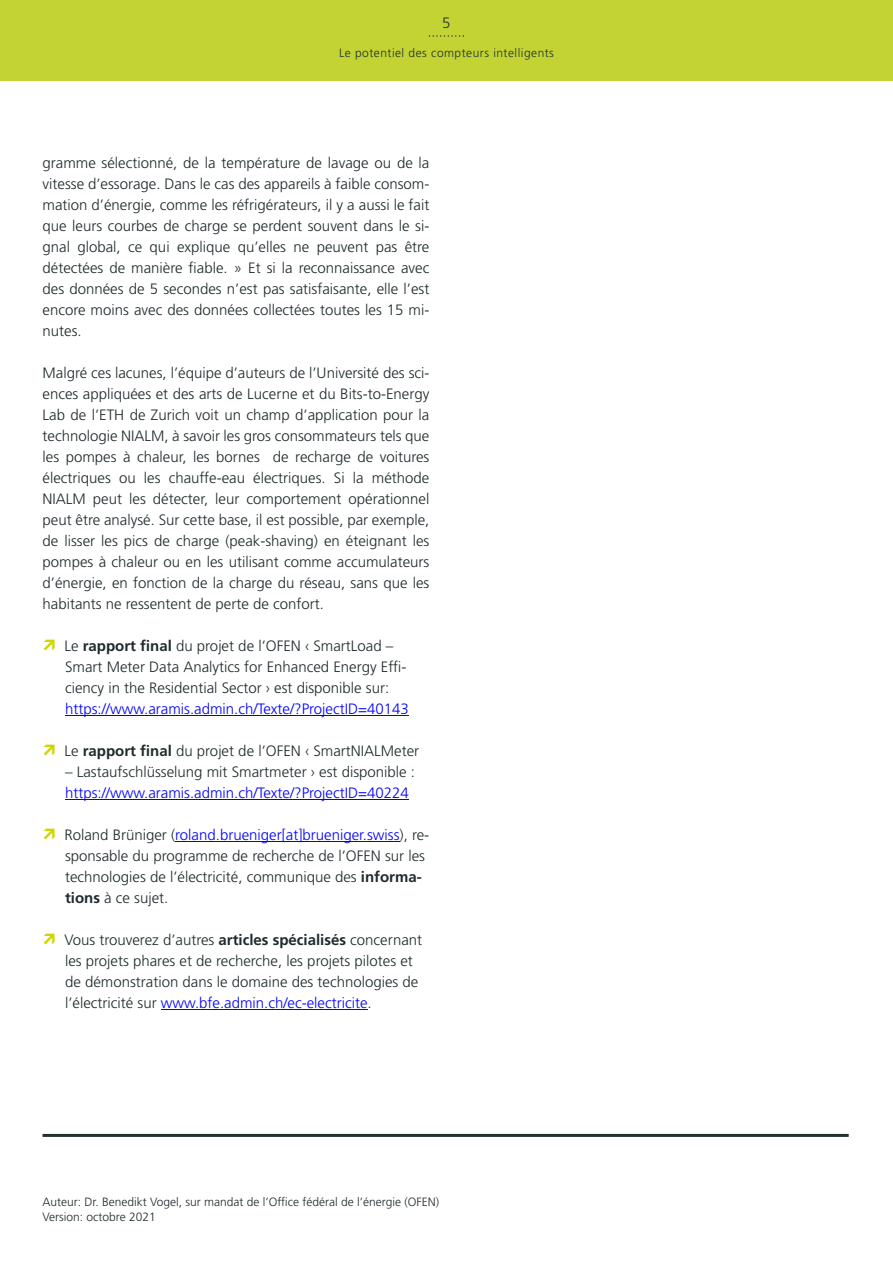
<style>
.page{position:relative;width:893px;height:1263px;background:#fff}
.page>*{position:absolute;margin:0;border:0;box-sizing:border-box;transform-origin:0 0}
.t1{font:300 15px/21px "Frutiger LT Std";color:#1e2a2c}
.t2{font:300 15px "Frutiger LT Std";color:#00f}
.t3{font:300 15px "Frutiger LT Std";color:#213131}
.t4{font:300 12px/15px "Frutiger LT Std";color:#1e2a2c}
.t5{font:300 12px "Frutiger LT Std";letter-spacing:.04em;color:#213131}
.s1{font-weight:700}
.s2{color:#00f}
</style>
<div class="page">
<div style="left:0;top:0;width:893px;height:81px;background:#c3d333"></div>
<svg style="left:429px;top:35px;width:34px;height:2px"></svg>
<hr style="left:65px;top:715px;width:344px;height:1px;background:#00f">
<hr style="left:65px;top:799px;width:344px;height:1px;background:#00f">
<hr style="left:175px;top:841px;width:224px;height:1px;background:#00f">
<hr style="left:161px;top:1009px;width:206px;height:1px;background:#00f">
<hr style="left:43px;top:1134px;width:806px;height:3px;background:#213131">
<p class="t3" style="left:442px;top:17px;width:10px">5</p>
<p class="t5" style="left:339px;top:48px;width:216px">Le potentiel des compteurs intelligents</p>
<p class="t1" style="left:43px;top:154px;width:388px;text-align:justify">gramme sélectionné, de la température de lavage ou de la vitesse d’essorage. Dans le cas des appareils à faible consom&shy;mation d’énergie, comme les réfrigérateurs, il y a aussi le fait que leurs courbes de charge se perdent souvent dans le si&shy;gnal global, ce qui explique qu’elles ne peuvent pas être détectées de manière fiable. » Et si la reconnaissance avec des données de 5 secondes n’est pas satisfaisante, elle l’est encore moins avec des données collectées toutes les 15 mi&shy;nutes.</p>
<p class="t1" style="left:43px;top:364px;width:388px;text-align:justify">Malgré ces lacunes, l’équipe d’auteurs de l’Université des sci&shy;ences appliquées et des arts de Lucerne et du Bits-to-Energy Lab de l’ETH de Zurich voit un champ d’application pour la technologie NIALM, à savoir les gros consommateurs tels que les pompes à chaleur, les bornes de recharge de voitures électriques ou les chauffe-eau électriques. Si la méthode NIALM peut les détecter, leur comportement opérationnel peut être analysé. Sur cette base, il est possible, par exemple, de lisser les pics de charge (peak-shaving) en éteignant les pompes à chaleur ou en les utilisant comme accumulateurs d’énergie, en fonction de la charge du réseau, sans que les habitants ne ressentent de perte de confort.</p>
<p class="t1" style="left:64px;top:637px;width:344px">Le <span class="s1">rapport final</span> du projet de l’OFEN ‹ SmartLoad –<br>Smart Meter Data Analytics for Enhanced Energy Effi&shy;ciency in the Residential Sector › est disponible sur:</p>
<p class="t2" style="left:65px;top:703px;width:345px">https://www.aramis.admin.ch/Texte/?ProjectID=40143</p>
<p class="t1" style="left:64px;top:742px;width:356px">Le <span class="s1">rapport final</span> du projet de l’OFEN ‹ SmartNIALMeter</p>
<p class="t1" style="left:65px;top:763px;width:352px">– Lastaufschlüsselung mit Smartmeter › est disponible :</p>
<p class="t2" style="left:65px;top:787px;width:345px">https://www.aramis.admin.ch/Texte/?ProjectID=40224</p>
<p class="t1" style="left:64px;top:826px;width:366px">Roland Brüniger (<span class="s2">roland.brueniger[at]brueniger.swiss</span>), re&shy;sponsable du programme de recherche de l’OFEN sur les technologies de l’électricité, communique des <span class="s1">informa&shy;tions</span> à ce sujet.</p>
<p class="t1" style="left:64px;top:931px;width:359px">Vous trouverez d’autres <span class="s1">articles spécialisés</span> concernant les projets phares et de recherche, les projets pilotes et de démonstration dans le domaine des technologies de l’électricité sur <span class="s2">www.bfe.admin.ch/ec-electricite</span>.</p>
<p class="t4" style="left:43px;top:1195px;width:398px">Auteur: Dr. Benedikt Vogel, sur mandat de l’Office fédéral de l’énergie (OFEN)<br>Version: octobre 2021</p>
</div>
